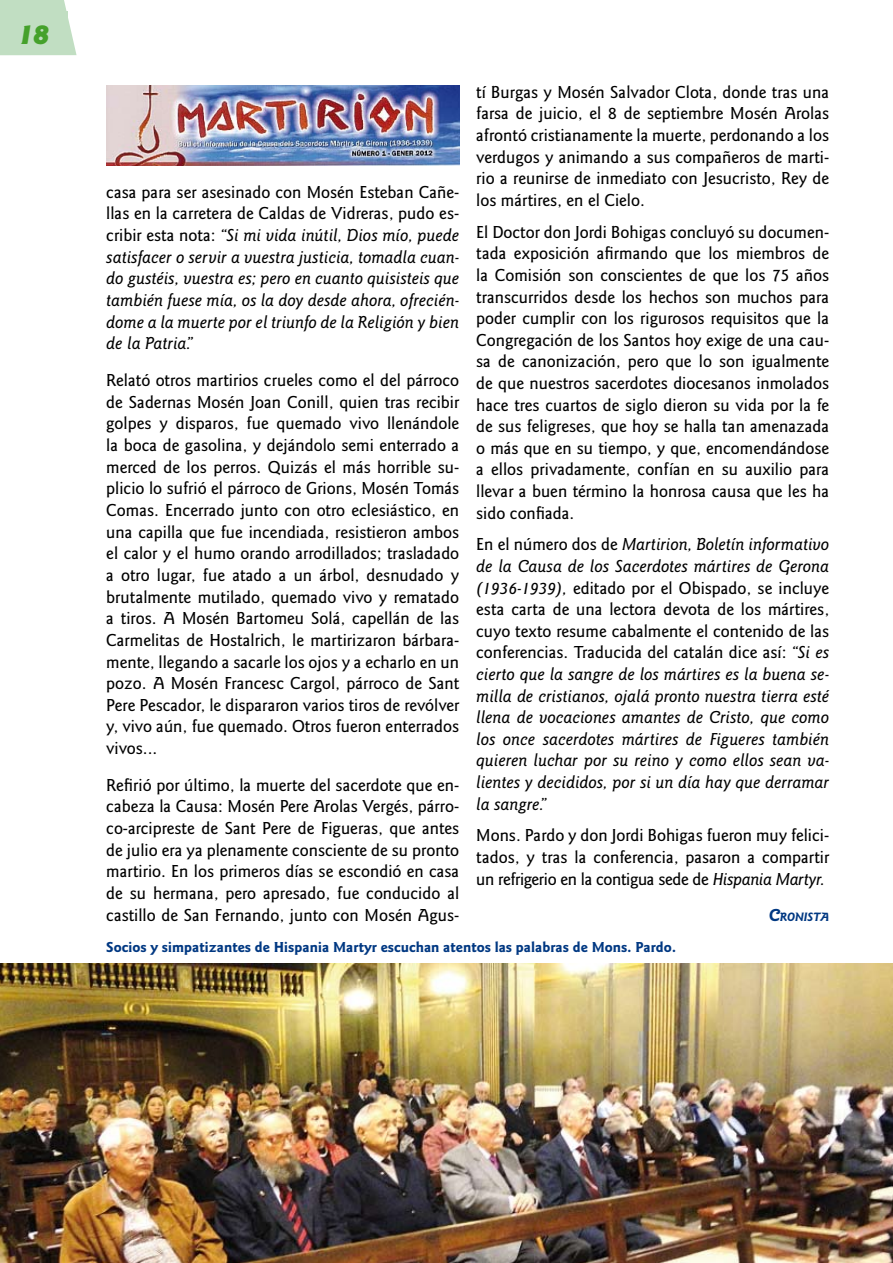
<style>
.page{position:relative;width:893px;height:1263px;background:#fff}
.page>*{position:absolute;margin:0;border:0;box-sizing:border-box;transform-origin:0 0}
.t1{font:italic 900 30px "Goudy Sans Std";color:#45a12b}
.t2{font:500 18px/21.6px "Goudy Sans Std";color:#000;text-align:justify}
.t3{font:italic 500 18px/21.6px "Goudy Sans Std";color:#000;text-align:justify}
.t4{font:700 15px "Goudy Sans Std";color:#003882}
.t5{font:italic 700 12.6px "Goudy Sans Std";color:#003882}
.s1{font-style:normal}
.s2{font-style:italic}
.s3{font-size:18px}
</style>
<div class="page">
<svg style="left:0;top:0;width:77px;height:55px"></svg>
<div style="left:0;top:12px;width:67px;height:43px;background:#c1dec2"></div>
<img style="left:0;top:963px;width:893px;height:300px">
<img style="left:106px;top:85px;width:353px;height:81px">
<h1 class="t1" style="left:18px;top:17px;width:33px">18</h1>
<p class="t3" style="left:106px;top:182px;width:354px"><span class="s1">casa para ser asesinado con Mosén Esteban Cañe&shy;llas en la carretera de Caldas de Vidreras, pudo es&shy;cribir esta nota:</span> “Si mi vida inútil, Dios mío, puede satisfacer o servir a vuestra justicia, tomadla cuan&shy;do gustéis, vuestra es; pero en cuanto quisisteis que también fuese mía, os la doy desde ahora, ofrecién&shy;dome a la muerte por el triunfo de la Religión y bien de la Patria.”</p>
<p class="t2" style="left:106px;top:370px;width:354px">Relató otros martirios crueles como el del párroco de Sadernas Mosén Joan Conill, quien tras recibir golpes y disparos, fue quemado vivo llenándole la boca de gasolina, y dejándolo semi enterrado a merced de los perros. Quizás el más horrible su&shy;plicio lo sufrió el párroco de Grions, Mosén Tomás Comas. Encerrado junto con otro eclesiástico, en una capilla que fue incendiada, resistieron ambos el calor y el humo orando arrodillados; trasladado a otro lugar, fue atado a un árbol, desnudado y brutalmente mutilado, quemado vivo y rematado a tiros. A Mosén Bartomeu Solá, capellán de las Carmelitas de Hostalrich, le martirizaron bárbara&shy;mente, llegando a sacarle los ojos y a echarlo en un pozo. A Mosén Francesc Cargol, párroco de Sant Pere Pescador, le dispararon varios tiros de revólver y, vivo aún, fue quemado. Otros fueron enterrados vivos...</p>
<p class="t2" style="left:106px;top:774px;width:354px">Refirió por último, la muerte del sacerdote que en&shy;cabeza la Causa: Mosén Pere Arolas Vergés, párro&shy;co-arcipreste de Sant Pere de Figueras, que antes de julio era ya plenamente consciente de su pronto martirio. En los primeros días se escondió en casa de su hermana, pero apresado, fue conducido al castillo de San Fernando, junto con Mosén Agus-</p>
<p class="t2" style="left:476px;top:81px;width:354px">tí Burgas y Mosén Salvador Clota, donde tras una farsa de juicio, el 8 de septiembre Mosén Arolas afrontó cristianamente la muerte, perdonando a los verdugos y animando a sus compañeros de marti&shy;rio a reunirse de inmediato con Jesucristo, Rey de los mártires, en el Cielo.</p>
<p class="t2" style="left:476px;top:221px;width:354px">El Doctor don Jordi Bohigas concluyó su documen&shy;tada exposición afirmando que los miembros de la Comisión son conscientes de que los 75 años transcurridos desde los hechos son muchos para poder cumplir con los rigurosos requisitos que la Congregación de los Santos hoy exige de una cau&shy;sa de canonización, pero que lo son igualmente de que nuestros sacerdotes diocesanos inmolados hace tres cuartos de siglo dieron su vida por la fe de sus feligreses, que hoy se halla tan amenazada o más que en su tiempo, y que, encomendándose a ellos privadamente, confían en su auxilio para llevar a buen término la honrosa causa que les ha sido confiada.</p>
<p class="t3" style="left:476px;top:534px;width:354px"><span class="s1">En el número dos de</span> Martirion, Boletín informativo de la Causa de los Sacerdotes mártires de Gerona (1936-1939), <span class="s1">editado por el Obispado, se incluye esta carta de una lectora devota de los mártires, cuyo texto resume cabalmente el contenido de las conferencias. Traducida del catalán dice así:</span> “Si es cierto que la sangre de los mártires es la buena se&shy;milla de cristianos, ojalá pronto nuestra tierra esté llena de vocaciones amantes de Cristo, que como los once sacerdotes mártires de Figueres también quieren luchar por su reino y como ellos sean va&shy;lientes y decididos, por si un día hay que derramar la sangre.”</p>
<p class="t2" style="left:476px;top:825px;width:354px">Mons. Pardo y don Jordi Bohigas fueron muy felici&shy;tados, y tras la conferencia, pasaron a compartir un refrigerio en la contigua sede de <span class="s2">Hispania Martyr.</span></p>
<p class="t5" style="left:769px;top:909px;width:62px"><span class="s3">C</span>RONISTA</p>
<p class="t4" style="left:106px;top:938px;width:572px">Socios y simpatizantes de Hispania Martyr escuchan atentos las palabras de Mons. Pardo.</p>
</div>
